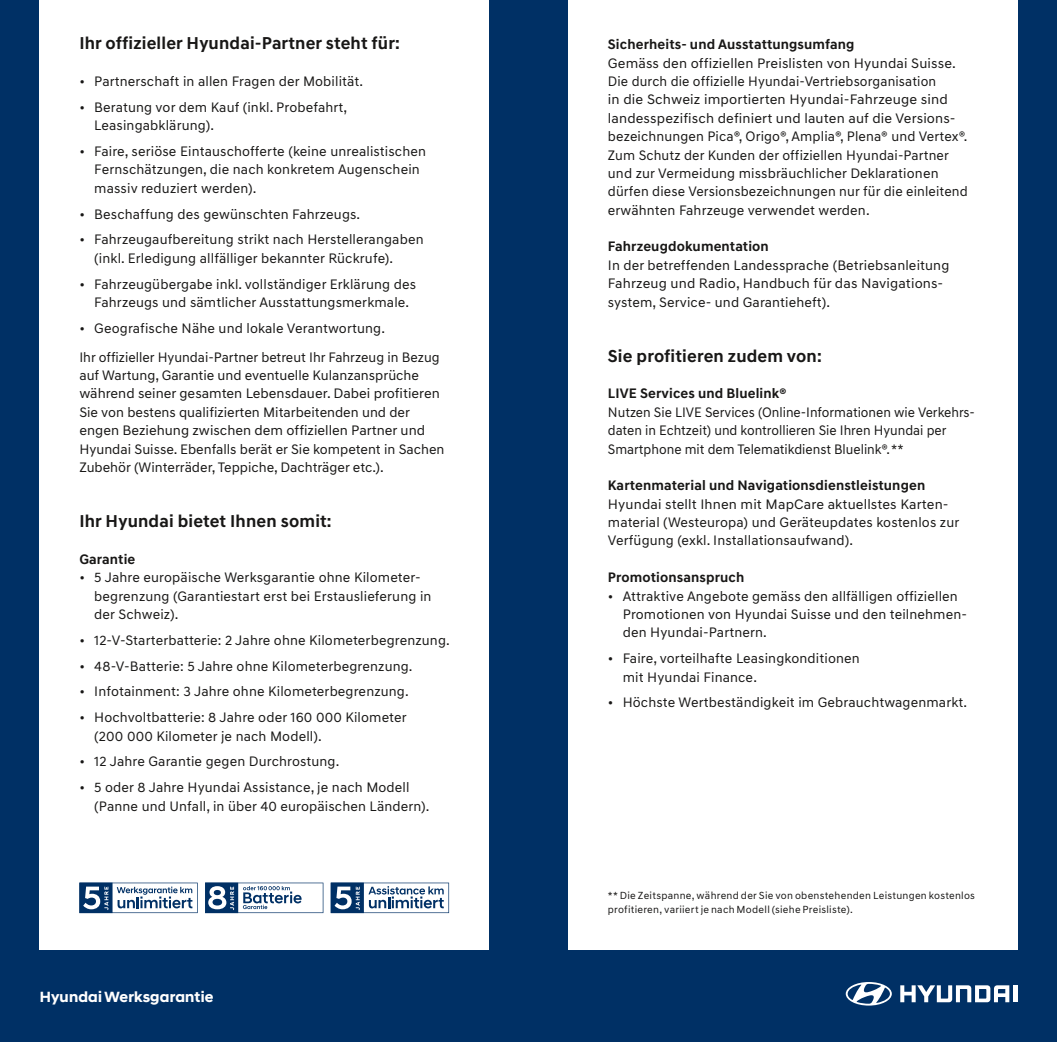
<style>
.page{position:relative;width:1057px;height:1042px;background:#003065}
.page>*{position:absolute;margin:0;border:0;box-sizing:border-box;transform-origin:0 0}
.t1{font:700 17.5px "Hyundai Sans Text";letter-spacing:.01em;color:#181716}
.t2{font:700 15.05px "Hyundai Sans Head";letter-spacing:.015em;color:#fff}
.t3{font:14px/18.4px "Hyundai Sans Text";letter-spacing:.01em;color:#181716}
.t4{font:700 14px "Hyundai Sans Text";letter-spacing:.01em;color:#181716}
.t5{font:14px/18.4px "Hyundai Sans Text";letter-spacing:.01em;color:#181716;scale:.96 1}
.t6{font:10.5px/14px "Hyundai Sans Text";letter-spacing:.025em;color:#181716}
</style>
<div class="page">
<div style="left:568px;top:0;width:449px;height:950px;background:#fff"></div>
<div style="left:40px;top:0;width:449px;height:950px;background:#fff"></div>
<svg style="left:205px;top:882px;width:118px;height:31px"></svg>
<svg style="left:79px;top:882px;width:119px;height:31px"></svg>
<svg style="left:331px;top:882px;width:118px;height:31px"></svg>
<svg style="left:900px;top:985px;width:109px;height:17px"></svg>
<hr style="left:1013px;top:985px;width:4px;height:17px;background:#fff">
<svg style="left:845px;top:982px;width:47px;height:23px"></svg>
<p class="t1" style="left:79px;top:32px;width:322px">Ihr offizieller Hyundai-Partner steht für:</p>
<p class="t3" style="left:79px;top:72px;width:285px">• Partnerschaft in allen Fragen der Mobilität.</p>
<p class="t3" style="left:94px;top:98px;width:254px;text-indent:-15px">• Beratung vor dem Kauf (inkl. Probefahrt,<br>Leasingabklärung).</p>
<p class="t3" style="left:94px;top:142px;width:333px;text-indent:-15px">• Faire, seriöse Eintauschofferte (keine unrealistischen<br>Fernschätzungen, die nach konkretem Augenschein massiv reduziert werden).</p>
<p class="t3" style="left:79px;top:205px;width:282px">• Beschaffung des gewünschten Fahrzeugs.</p>
<p class="t3" style="left:94px;top:230px;width:331px;text-indent:-15px">• Fahrzeugaufbereitung strikt nach Herstellerangaben (inkl. Erledigung allfälliger bekannter Rückrufe).</p>
<p class="t3" style="left:79px;top:275px;width:338px;text-align:center">• Fahrzeugübergabe inkl. vollständiger Erklärung des<br>Fahrzeugs und sämtlicher Ausstattungsmerkmale.</p>
<p class="t3" style="left:79px;top:313px;width:362px;line-height:28.9px">• Geografische Nähe und lokale Verantwortung.<br>Ihr offizieller Hyundai-Partner betreut Ihr Fahrzeug in Bezug</p>
<p class="t3" style="left:79px;top:366px;width:367px">auf Wartung, Garantie und eventuelle Kulanzansprüche während seiner gesamten Lebensdauer. Dabei profitieren Sie von bestens qualifizierten Mitarbeitenden und der engen Beziehung zwischen dem offiziellen Partner und Hyundai Suisse. Ebenfalls berät er Sie kompetent in Sachen Zubehör (Winterräder, Teppiche, Dachträger etc.).</p>
<p class="t1" style="left:79px;top:510px;width:254px">Ihr Hyundai bietet Ihnen somit:</p>
<p class="t4" style="left:79px;top:550px;width:57px">Garantie</p>
<p class="t3" style="left:94px;top:568px;width:339px;text-indent:-15px">• 5 Jahre europäische Werksgarantie ohne Kilometer&shy;begrenzung (Garantiestart erst bei Erstauslieferung in der Schweiz).</p>
<p class="t3" style="left:79px;top:631px;width:372px">• 12-V-Starterbatterie: 2 Jahre ohne Kilometerbegrenzung.</p>
<p class="t3" style="left:79px;top:657px;width:335px">• 48-V-Batterie: 5 Jahre ohne Kilometerbegrenzung.</p>
<p class="t3" style="left:79px;top:682px;width:331px">• Infotainment: 3 Jahre ohne Kilometerbegrenzung.</p>
<p class="t3" style="left:94px;top:708px;width:314px;text-indent:-15px">• Hochvoltbatterie: 8 Jahre oder 160 000 Kilometer (200 000 Kilometer je nach Modell).</p>
<p class="t3" style="left:79px;top:752px;width:261px">• 12 Jahre Garantie gegen Durchrostung.</p>
<p class="t3" style="left:94px;top:778px;width:337px;text-indent:-15px">• 5 oder 8 Jahre Hyundai Assistance, je nach Modell (Panne und Unfall, in über 40 europäischen Ländern).</p>
<p class="t2" style="left:40px;top:988px;width:175px">Hyundai Werksgarantie</p>
<p class="t4" style="left:608px;top:36px;width:248px">Sicherheits- und Ausstattungsumfang</p>
<p class="t3" style="left:608px;top:54px;width:361px">Gemäss den offiziellen Preislisten von Hyundai Suisse.<br>Die durch die offizielle Hyundai-Vertriebsorganisation<br>in die Schweiz importierten Hyundai-Fahrzeuge sind landesspezifisch definiert und lauten auf die Versions&shy;bezeichnungen Pica®, Origo®, Amplia®, Plena® und Vertex®.<br>Zum Schutz der Kunden der offiziellen Hyundai-Partner und zur Vermeidung missbräuchlicher Deklarationen dürfen diese Versionsbezeichnungen nur für die einleitend erwähnten Fahrzeuge verwendet werden.</p>
<p class="t4" style="left:608px;top:238px;width:162px">Fahrzeugdokumentation</p>
<p class="t3" style="left:608px;top:256px;width:343px">In der betreffenden Landessprache (Betriebsanleitung<br>Fahrzeug und Radio, Handbuch für das Navigations&shy;system, Service- und Garantieheft).</p>
<p class="t1" style="left:608px;top:345px;width:215px">Sie profitieren zudem von:</p>
<p class="t4" style="left:608px;top:385px;width:180px">LIVE Services und Bluelink®</p>
<p class="t5" style="left:608px;top:403px;width:384px">Nutzen Sie LIVE Services (Online-Informationen wie Verkehrs&shy;daten in Echtzeit) und kontrollieren Sie Ihren Hyundai per<br>Smartphone mit dem Telematikdienst Bluelink®. **</p>
<p class="t4" style="left:608px;top:477px;width:319px">Kartenmaterial und Navigationsdienstleistungen</p>
<p class="t3" style="left:608px;top:495px;width:353px">Hyundai stellt Ihnen mit MapCare aktuellstes Karten&shy;material (Westeuropa) und Geräteupdates kostenlos zur<br>Verfügung (exkl. Installationsaufwand).</p>
<p class="t4" style="left:608px;top:569px;width:138px">Promotionsanspruch</p>
<p class="t3" style="left:623px;top:587px;width:344px;text-indent:-15px">• Attraktive Angebote gemäss den allfälligen offiziellen<br>Promotionen von Hyundai Suisse und den teilnehmen&shy;den Hyundai-Partnern.</p>
<p class="t3" style="left:623px;top:649px;width:238px;text-indent:-15px">• Faire, vorteilhafte Leasingkonditionen mit Hyundai Finance.</p>
<p class="t3" style="left:608px;top:693px;width:361px">• Höchste Wertbeständigkeit im Gebrauchtwagenmarkt.</p>
<p class="t6" style="left:608px;top:888px;width:368px">** Die Zeitspanne, während der Sie von obenstehenden Leistungen kostenlos profitieren, variiert je nach Modell (siehe Preisliste).</p>
</div>
